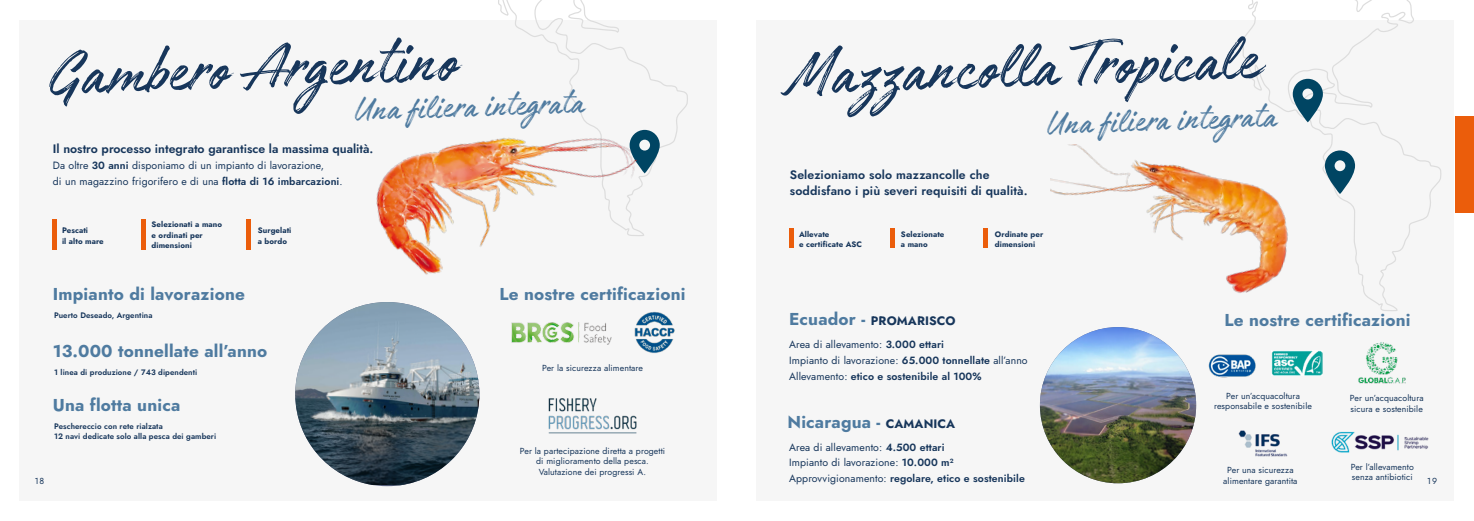
<style>
.page{position:relative;width:1474px;height:521px;background:#fff}
.page>*{position:absolute;margin:0;border:0;box-sizing:border-box;transform-origin:0 0}
.t1{font:72.8px "Authenia";color:#17365b}
.t2{font:37.98px "Authenia";color:#4f7ba0}
.t3{font:700 17.24px "Jost";letter-spacing:.01em;color:#4f7ba0}
.t4{font:600 12.25px/15.8px "Jost";letter-spacing:.01em;color:#17365b}
.t5{font:700 12.25px "Jost";letter-spacing:.01em;color:#17365b}
.t6{font:10.5px/15.8px "Jost";letter-spacing:.01em;color:#17365b}
.t7{font:8.75px/10.5px "Jost";letter-spacing:.01em;color:#17365b;text-align:center}
.t8{font:700 7.88px/10.5px "Jost";letter-spacing:.01em;color:#17365b}
.t9{font:600 7.88px/10.5px "Jost";letter-spacing:.01em;color:#17365b}
.s1{font-weight:600}
.s2{font-size:17.24px;color:#4f7ba0}
.s3{font-size:12.25px;color:#17365b}
</style>
<div class="page">
<div style="left:20px;top:20px;width:697px;height:481px;background:#f6f6f6"></div>
<div style="left:756px;top:20px;width:697px;height:481px;background:#f6f6f6"></div>
<div style="left:1454px;top:116px;width:19px;height:97px;background:#eb5d0b"></div>
<img style="left:1050px;top:145px;width:160px;height:96px">
<img style="left:295px;top:312px;width:184px;height:173px">
<img style="left:1039px;top:327px;width:157px;height:156px;border-radius:78px">
<hr style="left:141px;top:219px;width:4px;height:31px;background:#eb5d0b">
<hr style="left:890px;top:228px;width:4px;height:20px;background:#eb5d0b">
<hr style="left:52px;top:219px;width:4px;height:31px;background:#eb5d0b">
<hr style="left:789px;top:228px;width:4px;height:20px;background:#eb5d0b">
<hr style="left:246px;top:219px;width:4px;height:31px;background:#eb5d0b">
<hr style="left:983px;top:228px;width:4px;height:20px;background:#eb5d0b">
<svg style="left:498px;top:0;width:190px;height:150px"></svg>
<svg style="left:656px;top:130px;width:3px;height:28px"></svg>
<svg style="left:1210px;top:0;width:232px;height:311px"></svg>
<img style="left:346px;top:24px;width:310px;height:288px">
<img style="left:511px;top:322px;width:101px;height:23px">
<img style="left:631px;top:310px;width:44px;height:43px">
<img style="left:548px;top:398px;width:89px;height:36px">
<svg style="left:1292px;top:79px;width:30px;height:43px"></svg>
<svg style="left:1324px;top:150px;width:30px;height:44px"></svg>
<img style="left:1208px;top:354px;width:48px;height:24px">
<img style="left:1271px;top:351px;width:51px;height:25px">
<img style="left:1238px;top:430px;width:50px;height:27px">
<img style="left:1331px;top:431px;width:98px;height:22px">
<img style="left:1358px;top:342px;width:48px;height:42px">
<h1 class="t1" style="left:48px;top:37px;width:411px;rotate:-2deg">Gambero Argentino</h1>
<h1 class="t1" style="left:784px;top:37px;width:475px;rotate:-2deg">Mazzancolla Tropicale</h1>
<h2 class="t2" style="left:353px;top:90px;width:232px;rotate:-2deg">Una filiera integrata</h2>
<h2 class="t2" style="left:1045px;top:104px;width:232px;rotate:-2deg">Una filiera integrata</h2>
<p class="t4" style="left:53px;top:141px;width:322px">Il nostro processo integrato garantisce la massima qualità.</p>
<p class="t6" style="left:53px;top:158px;width:291px">Da oltre <span class="s1">30 anni</span> disponiamo di un impianto di lavorazione,<br>di un magazzino frigorifero e di una <span class="s1">flotta di 16 imbarcazioni</span>.</p>
<p class="t4" style="left:790px;top:167px;width:239px">Selezioniamo solo mazzancolle che soddisfano i più severi requisiti di qualità.</p>
<p class="t8" style="left:152px;top:219px;width:72px">Selezionati a mano e ordinati per dimensioni</p>
<p class="t8" style="left:901px;top:229px;width:45px">Selezionate a mano</p>
<p class="t8" style="left:258px;top:226px;width:35px">Surgelati a bordo</p>
<p class="t8" style="left:994px;top:229px;width:50px">Ordinate per dimensioni</p>
<p class="t8" style="left:62px;top:226px;width:43px">Pescati<br>il alto mare</p>
<p class="t8" style="left:799px;top:229px;width:65px">Allevate<br>e certificate ASC</p>
<h3 class="t3" style="left:53px;top:282px;width:194px">Impianto di lavorazione</h3>
<h3 class="t3" style="left:499px;top:282px;width:187px">Le nostre certificazioni</h3>
<h3 class="t3" style="left:53px;top:339px;width:216px">13.000 tonnellate all’anno</h3>
<h3 class="t3" style="left:53px;top:393px;width:129px">Una flotta unica</h3>
<p class="t9" style="left:54px;top:310px;width:100px">Puerto Deseado, Argentina</p>
<p class="t7" style="left:542px;top:362px;width:102px">Per la sicurezza alimentare</p>
<p class="t9" style="left:54px;top:367px;width:145px">1 linea di produzione / 743 dipendenti</p>
<p class="t5" style="left:789px;top:312px;width:168px"><span class="s2">Ecuador -</span> PROMARISCO</p>
<p class="t6" style="left:789px;top:336px;width:240px">Area di allevamento: <span class="s1">3.000 ettari<br></span>Impianto di lavorazione: <span class="s1">65.000 tonnellate</span> all’anno<br>Allevamento: <span class="s1">etico e sostenibile al 100%</span></p>
<h3 class="t3" style="left:1224px;top:308px;width:187px">Le nostre certificazioni</h3>
<p class="t7" style="left:1214px;top:390px;width:99px">Per un’acquacoltura responsabile e sostenibile</p>
<p class="t7" style="left:1349px;top:393px;width:75px;text-align:left">Per un’acquacoltura sicura e sostenibile</p>
<h3 class="t3" style="left:787px;top:410px;width:169px">Nicaragua - <span class="s3">CAMANICA</span></h3>
<p class="t9" style="left:54px;top:421px;width:164px">Peschereccio con rete rialzata<br>12 navi dedicate solo alla pesca dei gamberi</p>
<p class="t6" style="left:789px;top:439px;width:237px">Area di allevamento: <span class="s1">4.500 ettari<br></span>Impianto di lavorazione: <span class="s1">10.000 m</span><sup>2<br></sup>Approvvigionamento: <span class="s1">regolare, etico e sostenibile</span></p>
<p class="t7" style="left:520px;top:445px;width:147px">Per la partecipazione diretta a progetti di miglioramento della pesca.<br>Valutazione dei progressi A.</p>
<p class="t7" style="left:1223px;top:465px;width:76px">Per una sicurezza alimentare garantita</p>
<p class="t7" style="left:1350px;top:461px;width:65px;text-align:left">Per l’allevamento senza antibiotici</p>
<p class="t7" style="left:35px;top:475px;width:11px">18</p>
<p class="t7" style="left:1427px;top:475px;width:11px">19</p>
</div>
